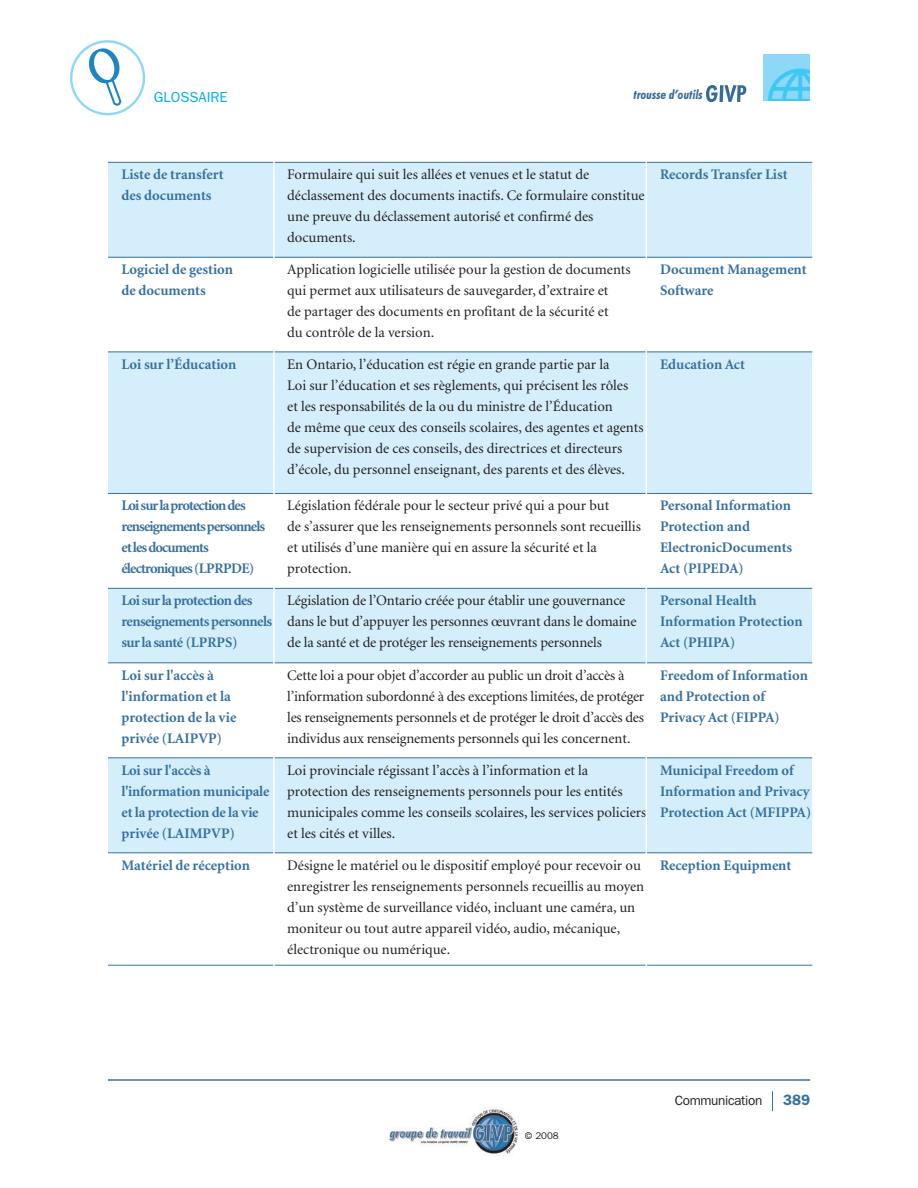
<style>
.page{position:relative;width:918px;height:1188px;background:#fff}
.page>*{position:absolute;margin:0;border:0;box-sizing:border-box;transform-origin:0 0}
.t1{font:600 15px "Franklin Gothic";color:#37709e}
.t2{font:14.7px/21px "Minion";color:#231f20}
.t3{font:700 14.7px/21px "Minion";color:#37709e}
.t4{font:700 14.7px/21px "Minion";letter-spacing:-.06em;color:#37709e}
.t5{font:700 14.7px/21px "Minion";letter-spacing:-.04em;color:#37709e}
.t6{font:14.7px "Franklin Gothic";color:#00aeef}
.t7{font:13.5px "Franklin Gothic";letter-spacing:-.025em;color:#231f20}
.t8{font:italic 700 condensed 12.9px "Futura BT";color:#396a95}
.t9{font:9.75px "Franklin Gothic";color:#231f20}
</style>
<div class="page">
<div style="left:763px;top:54px;width:47px;height:47px;background:#8dd7f7"></div>
<svg style="left:768px;top:69px;width:42px;height:32px"></svg>
<svg style="left:706px;top:85px;width:40px;height:17px"></svg>
<hr style="left:108px;top:1079px;width:702px;height:2px;background:#37709e">
<svg style="left:772px;top:1091px;width:1px;height:20px"></svg>
<svg style="left:70px;top:40px;width:76px;height:76px"></svg>
<img style="left:389px;top:1108px;width:130px;height:48px">
<div style="left:108px;top:162px;width:166px;height:95px;background:#d4effb"></div>
<div style="left:274px;top:162px;width:373px;height:95px;background:#d4effb"></div>
<div style="left:647px;top:162px;width:165px;height:95px;background:#d4effb"></div>
<div style="left:108px;top:352px;width:166px;height:141px;background:#d4effb"></div>
<div style="left:274px;top:352px;width:373px;height:141px;background:#d4effb"></div>
<div style="left:647px;top:352px;width:165px;height:141px;background:#d4effb"></div>
<div style="left:108px;top:588px;width:166px;height:75px;background:#d4effb"></div>
<div style="left:274px;top:588px;width:373px;height:75px;background:#d4effb"></div>
<div style="left:647px;top:588px;width:165px;height:75px;background:#d4effb"></div>
<div style="left:108px;top:758px;width:166px;height:95px;background:#d4effb"></div>
<div style="left:274px;top:758px;width:373px;height:95px;background:#d4effb"></div>
<div style="left:647px;top:758px;width:165px;height:95px;background:#d4effb"></div>
<hr style="left:108px;top:162px;width:704px;height:1px;background:#37709e">
<hr style="left:108px;top:257px;width:704px;height:1px;background:#37709e">
<hr style="left:108px;top:352px;width:704px;height:1px;background:#37709e">
<hr style="left:108px;top:493px;width:704px;height:1px;background:#37709e">
<hr style="left:108px;top:588px;width:704px;height:1px;background:#37709e">
<hr style="left:108px;top:662px;width:704px;height:1px;background:#37709e">
<hr style="left:108px;top:757px;width:704px;height:1px;background:#37709e">
<hr style="left:108px;top:852px;width:704px;height:1px;background:#37709e">
<hr style="left:108px;top:965px;width:704px;height:1px;background:#37709e">
<hr style="left:273px;top:157px;width:2px;height:883px;background:#fff">
<hr style="left:646px;top:157px;width:1px;height:884px;background:#fff">
<p class="t6" style="left:154px;top:88px;width:75px">GLOSSAIRE</p>
<p class="t8" style="left:634px;top:86px;width:71px">trousse d’outils</p>
<p class="t3" style="left:121px;top:165px;width:104px">Liste de transfert des documents</p>
<p class="t2" style="left:287px;top:165px;width:359px">Formulaire qui suit les allées et venues et le statut de déclassement des documents inactifs. Ce formulaire constitue une preuve du déclassement autorisé et confirmé des documents.</p>
<p class="t3" style="left:660px;top:165px;width:129px">Records Transfer List</p>
<p class="t3" style="left:121px;top:260px;width:113px">Logiciel de gestion de documents</p>
<p class="t2" style="left:287px;top:260px;width:345px">Application logicielle utilisée pour la gestion de documents qui permet aux utilisateurs de sauvegarder, d’extraire et<br>de partager des documents en profitant de la sécurité et<br>du contrôle de la version.</p>
<p class="t3" style="left:660px;top:260px;width:148px">Document Management<br>Software</p>
<p class="t3" style="left:122px;top:355px;width:116px">Loi sur l’Éducation</p>
<p class="t2" style="left:287px;top:355px;width:358px">En Ontario, l’éducation est régie en grande partie par la<br>Loi sur l’éducation et ses règlements, qui précisent les rôles<br>et les responsabilités de la ou du ministre de l’Éducation<br>de même que ceux des conseils scolaires, des agentes et agents de supervision de ces conseils, des directrices et directeurs d’école, du personnel enseignant, des parents et des élèves.</p>
<p class="t3" style="left:660px;top:355px;width:86px">Education Act</p>
<p class="t4" style="left:121px;top:496px;width:145px">Loisurlaprotectiondes renseignementspersonnels etlesdocuments électroniques(LPRPDE)</p>
<p class="t2" style="left:287px;top:496px;width:355px">Législation fédérale pour le secteur privé qui a pour but<br>de s’assurer que les renseignements personnels sont recueillis et utilisés d’une manière qui en assure la sécurité et la protection.</p>
<p class="t3" style="left:660px;top:496px;width:134px">Personal Information<br>Protection and<br>ElectronicDocuments<br>Act (PIPEDA)</p>
<p class="t5" style="left:122px;top:591px;width:152px">Loisurlaprotectiondes renseignementspersonnels surlasanté (LPRPS)</p>
<p class="t2" style="left:287px;top:591px;width:351px">Législation de l’Ontario créée pour établir une gouvernance dans le but d’appuyer les personnes œuvrant dans le domaine de la santé et de protéger les renseignements personnels</p>
<p class="t3" style="left:660px;top:591px;width:144px">Personal Health<br>Information Protection<br>Act (PHIPA)</p>
<p class="t3" style="left:122px;top:666px;width:116px">Loi sur l'accès à l'information et la protection de la vie privée (LAIPVP)</p>
<p class="t2" style="left:287px;top:666px;width:359px">Cette loi a pour objet d’accorder au public un droit d’accès à l’information subordonné à des exceptions limitées, de protéger les renseignements personnels et de protéger le droit d’accès des individus aux renseignements personnels qui les concernent.</p>
<p class="t3" style="left:660px;top:666px;width:149px">Freedom of Information and Protection of<br>Privacy Act (FIPPA)</p>
<p class="t3" style="left:121px;top:761px;width:149px">Loi sur l'accès à l'information municipale et la protection de la vie privée (LAIMPVP)</p>
<p class="t2" style="left:287px;top:761px;width:361px">Loi provinciale régissant l’accès à l’information et la protection des renseignements personnels pour les entités municipales comme les conseils scolaires, les services policiers et les cités et villes.</p>
<p class="t3" style="left:660px;top:761px;width:153px">Municipal Freedom of<br>Information and Privacy<br>Protection Act (MFIPPA)</p>
<p class="t3" style="left:122px;top:856px;width:130px">Matériel de réception</p>
<p class="t2" style="left:287px;top:856px;width:358px">Désigne le matériel ou le dispositif employé pour recevoir ou enregistrer les renseignements personnels recueillis au moyen d’un système de surveillance vidéo, incluant une caméra, un moniteur ou tout autre appareil vidéo, audio, mécanique, électronique ou numérique.</p>
<p class="t3" style="left:660px;top:856px;width:133px">Reception Equipment</p>
<p class="t9" style="left:525px;top:1130px;width:36px">© 2008</p>
<p class="t7" style="left:675px;top:1093px;width:89px">Communication</p>
<p class="t1" style="left:783px;top:1091px;width:28px">389</p>
</div>
